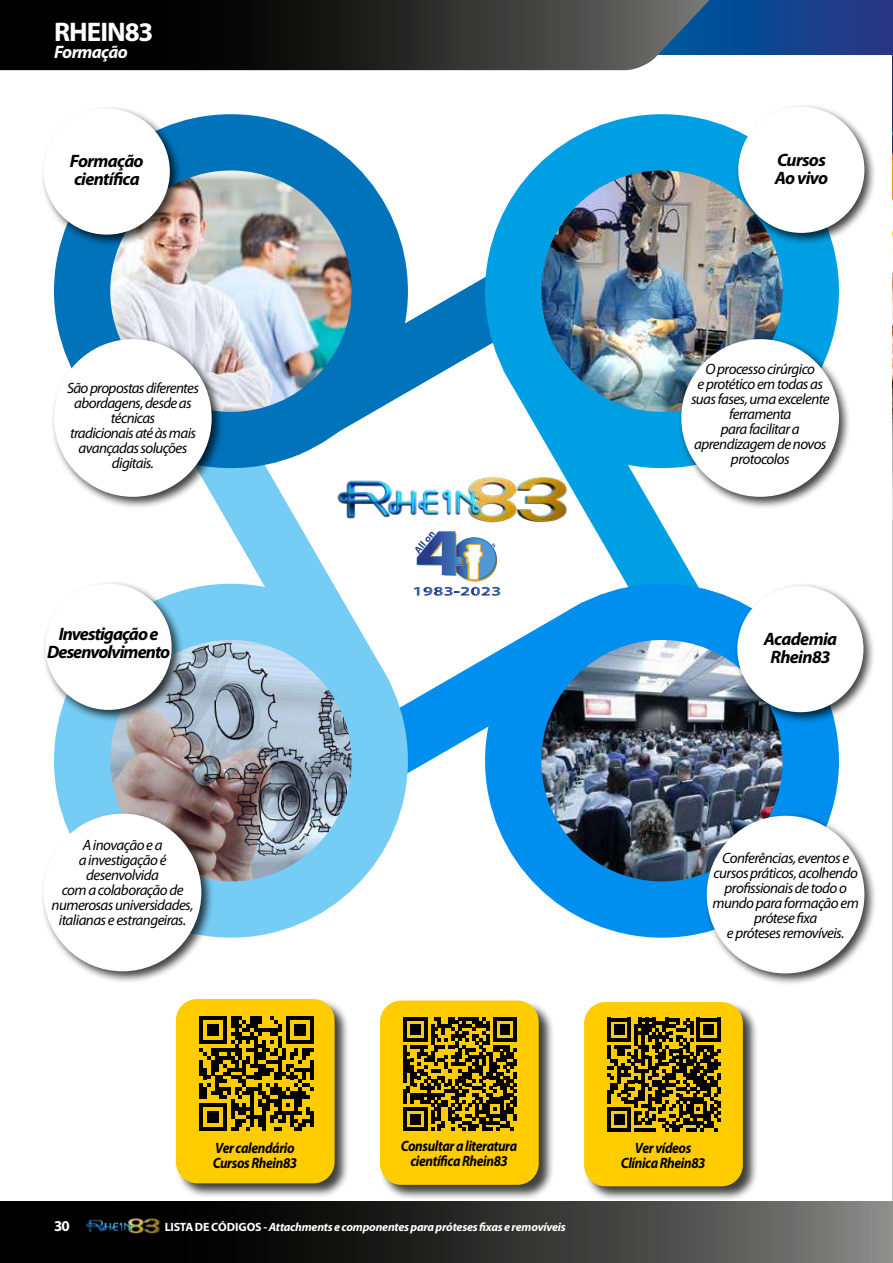
<style>
.page{position:relative;width:893px;height:1263px;background:#fff}
.page>*{position:absolute;margin:0;border:0;box-sizing:border-box;transform-origin:0 0}
.t1{font:700 27px "Myriad Pro";letter-spacing:-.035em;color:#fff}
.t2{font:italic 700 18px/18px "Myriad Pro";letter-spacing:-.04em;color:#000}
.t3{font:italic 700 18px "Myriad Pro";letter-spacing:-.035em;color:#fff}
.t4{font:italic 15px/15px "Myriad Pro";letter-spacing:-.04em;color:#000;text-align:center}
.t5{font:italic 700 15px/15px "Myriad Pro";letter-spacing:-.03em;color:#000;text-align:center;scale:.9 1}
.t6{font:700 15px "Myriad Pro";color:#fff}
.t7{font:italic 700 12px "Myriad Pro";letter-spacing:-.02em;color:#fff}
.s1{font-style:normal}
</style>
<div class="page">
<img style="left:892px;top:54px;width:1px;height:1147px">
<svg style="left:752px;top:0;width:141px;height:54px;background:#193f8a"></svg>
<svg style="left:0;top:0;width:752px;height:70px;background:#262b30"></svg>
<svg style="left:0;top:1201px;width:893px;height:62px;background:#2f2f2f"></svg>
<img style="left:82px;top:1216px;width:82px;height:23px">
<svg style="left:184px;top:455px;width:160px;height:147px"></svg>
<svg style="left:299px;top:191px;width:217px;height:264px"></svg>
<img style="left:111px;top:171px;width:269px;height:269px">
<div style="left:54px;top:114px;width:354px;height:354px;border:56px solid #0073bb;border-radius:50%"></div>
<svg style="left:503px;top:370px;width:231px;height:232px"></svg>
<img style="left:534px;top:142px;width:248px;height:298px">
<div style="left:485px;top:114px;width:354px;height:354px;border:56px solid #009fe3;border-radius:50%"></div>
<svg style="left:310px;top:602px;width:273px;height:253px"></svg>
<img style="left:513px;top:614px;width:269px;height:267px">
<div style="left:485px;top:584px;width:354px;height:354px;border:56px solid #008fee;border-radius:50%"></div>
<img style="left:111px;top:635px;width:269px;height:246px">
<div style="left:54px;top:584px;width:354px;height:354px;border:56px solid #75ccf4;border-radius:50%"></div>
<div style="left:175px;top:998px;width:175px;height:201px;background:#000;opacity:.75"></div>
<div style="left:176px;top:999px;width:159px;height:184px;background:#fc0;border-radius:21px"></div>
<div style="left:379px;top:1000px;width:175px;height:201px;background:#000;opacity:.75"></div>
<div style="left:380px;top:1000px;width:159px;height:185px;background:#fc0;border-radius:21px"></div>
<div style="left:583px;top:1001px;width:175px;height:201px;background:#000;opacity:.75"></div>
<div style="left:584px;top:1002px;width:159px;height:184px;background:#fc0;border-radius:21px"></div>
<img style="left:333px;top:464px;width:247px;height:70px">
<svg style="left:414px;top:531px;width:86px;height:65px"></svg>
<div style="left:40px;top:105px;width:142px;height:142px;background:#000;opacity:.75"></div>
<div style="left:44px;top:108px;width:126px;height:127px;background:#fff;border-radius:50%"></div>
<div style="left:734px;top:103px;width:143px;height:143px;background:#000;opacity:.75"></div>
<div style="left:738px;top:107px;width:126px;height:126px;background:#fff;border-radius:50%"></div>
<div style="left:42px;top:580px;width:142px;height:142px;background:#000;opacity:.75"></div>
<div style="left:45px;top:584px;width:127px;height:126px;background:#fff;border-radius:50%"></div>
<div style="left:42px;top:623px;width:134px;height:41px;background:#fff"></div>
<div style="left:734px;top:582px;width:142px;height:143px;background:#000;opacity:.75"></div>
<div style="left:737px;top:586px;width:126px;height:126px;background:#fff;border-radius:50%"></div>
<div style="left:40px;top:810px;width:174px;height:174px;background:#000;opacity:.75"></div>
<div style="left:44px;top:814px;width:157px;height:157px;background:#fff;border-radius:50%"></div>
<div style="left:47px;top:834px;width:151px;height:99px;background:#fff"></div>
<div style="left:703px;top:812px;width:174px;height:174px;background:#000;opacity:.75"></div>
<div style="left:707px;top:816px;width:157px;height:157px;background:#fff;border-radius:50%"></div>
<div style="left:708px;top:847px;width:155px;height:99px;background:#fff"></div>
<svg style="left:199px;top:1016px;width:115px;height:115px"></svg>
<hr style="left:310px;top:1111px;width:4px;height:16px;background:#000">
<svg style="left:403px;top:1017px;width:114px;height:114px"></svg>
<svg style="left:607px;top:1018px;width:114px;height:113px"></svg>
<div style="left:677px;top:335px;width:174px;height:174px;background:#000;opacity:.75"></div>
<div style="left:681px;top:339px;width:158px;height:158px;background:#fff;border-radius:50%"></div>
<div style="left:686px;top:358px;width:149px;height:114px;background:#fff"></div>
<div style="left:50px;top:335px;width:174px;height:174px;background:#000;opacity:.75"></div>
<div style="left:54px;top:339px;width:158px;height:158px;background:#fff;border-radius:50%"></div>
<div style="left:62px;top:377px;width:142px;height:100px;background:#fff"></div>
<h1 class="t1" style="left:54px;top:14px;width:101px">RHEIN83</h1>
<p class="t3" style="left:54px;top:40px;width:75px">Formação</p>
<p class="t2" style="left:70px;top:152px;width:75px">Formação científica</p>
<p class="t2" style="left:775px;top:150px;width:55px">Cursos<br>Ao vivo</p>
<p class="t4" style="left:67px;top:380px;width:133px">São propostas diferentes abordagens, desde as técnicas<br>tradicionais até às mais avançadas soluções digitais.</p>
<p class="t4" style="left:691px;top:361px;width:140px">O processo cirúrgico<br>e protético em todas as suas fases, uma excelente ferramenta<br>para facilitar a aprendizagem de novos protocolos</p>
<p class="t2" style="left:47px;top:625px;width:125px;text-align:center">Investigação e<br>Desenvolvimento</p>
<p class="t2" style="left:764px;top:629px;width:75px;text-align:center">Academia<br>Rhein83</p>
<p class="t4" style="left:52px;top:837px;width:143px">A inovação e a<br>a investigação é desenvolvida<br>com a colaboração de numerosas universidades, italianas e estrangeiras.</p>
<p class="t4" style="left:713px;top:851px;width:148px">Conferências, eventos e cursos práticos, acolhendo profissionais de todo o mundo para formação em prótese fixa<br>e próteses removíveis.</p>
<p class="t5" style="left:213px;top:1140px;width:95px;text-align:left">Ver calendário<br>Cursos Rhein83</p>
<p class="t5" style="left:401px;top:1138px;width:131px">Consultar a literatura científica Rhein83</p>
<p class="t5" style="left:621px;top:1139px;width:95px">Ver vídeos<br>Clínica Rhein83</p>
<p class="t6" style="left:54px;top:1216px;width:17px">30</p>
<p class="t7" style="left:165px;top:1219px;width:403px"><span class="s1">LISTA DE</span> <span class="s1">CÓDIGOS</span> <span class="s1">-</span> Attachments e componentes para próteses fixas e removíveis</p>
</div>
